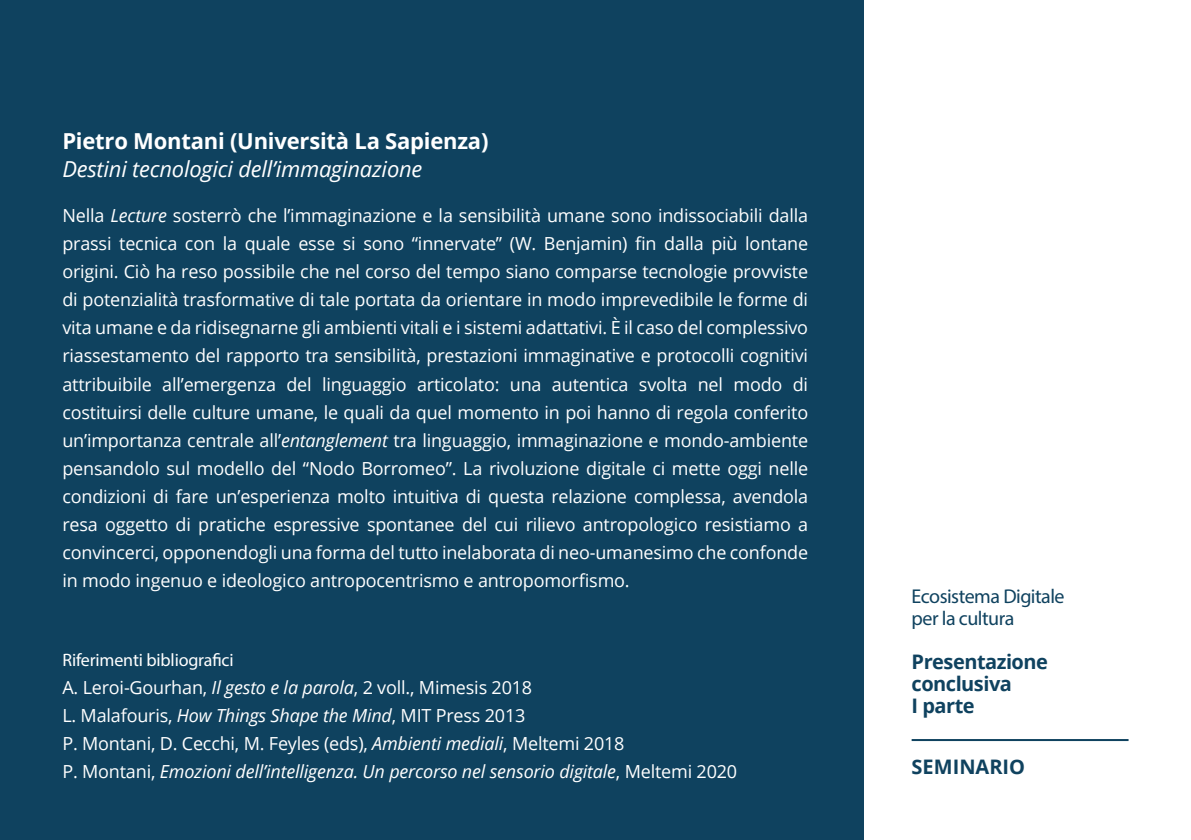
<style>
.page{position:relative;width:1191px;height:840px;background:#fff}
.page>*{position:absolute;margin:0;border:0;box-sizing:border-box;transform-origin:0 0}
.t1{font:italic 22px "Open Sans";letter-spacing:-.01em;color:#fff}
.t2{font:700 22px "Open Sans";letter-spacing:-.01em;color:#fff}
.t3{font:20px/22px "Myriad Pro";letter-spacing:-.025em;color:#0f425f}
.t4{font:700 20px/22px "Open Sans";letter-spacing:-.025em;color:#0f425f}
.t5{font:700 20px "Open Sans";color:#0f425f}
.t6{font:18px/28px "Open Sans";letter-spacing:-.01em;color:#fff;text-align:justify}
.t7{font:18px "Myriad Pro";letter-spacing:-.01em;color:#fff}
.s1{font-style:italic}
</style>
<div class="page">
<div style="left:0;top:0;width:863px;height:839px;background:#0f425f"></div>
<hr style="left:911px;top:738px;width:217px;height:2px;background:#0f425f">
<p class="t2" style="left:62px;top:125px;width:427px">Pietro Montani (Università La Sapienza)</p>
<p class="t1" style="left:62px;top:154px;width:361px">Destini tecnologici dell’immaginazione</p>
<p class="t6" style="left:62px;top:201px;width:747px">Nella <span class="s1">Lecture</span> sosterrò che l’immaginazione e la sensibilità umane sono indissociabili dalla prassi tecnica con la quale esse si sono “innervate” (W. Benjamin) fin dalla più lontane origini. Ciò ha reso possibile che nel corso del tempo siano comparse tecnologie provviste di potenzialità trasformative di tale portata da orientare in modo imprevedibile le forme di vita umane e da ridisegnarne gli ambienti vitali e i sistemi adattativi. È il caso del complessivo riassestamento del rapporto tra sensibilità, prestazioni immaginative e protocolli cognitivi attribuibile all’emergenza del linguaggio articolato: una autentica svolta nel modo di costituirsi delle culture umane, le quali da quel momento in poi hanno di regola conferito un’importanza centrale all’<span class="s1">entanglement</span> tra linguaggio, immaginazione e mondo-ambiente pensandolo sul modello del “Nodo Borromeo”. La rivoluzione digitale ci mette oggi nelle condizioni di fare un’esperienza molto intuitiva di questa relazione complessa, avendola resa oggetto di pratiche espressive spontanee del cui rilievo antropologico resistiamo a convincerci, opponendogli una forma del tutto inelaborata di neo-umanesimo che confonde in modo ingenuo e ideologico antropocentrismo e antropomorfismo.</p>
<p class="t7" style="left:62px;top:648px;width:173px">Riferimenti bibliografici</p>
<p class="t6" style="left:62px;top:672px;width:676px;text-align:left">A. Leroi-Gourhan, <span class="s1">Il gesto e la parola</span>, 2 voll., Mimesis 2018<br>L. Malafouris, <span class="s1">How Things Shape the Mind</span>, MIT Press 2013<br>P. Montani, D. Cecchi, M. Feyles (eds), <span class="s1">Ambienti mediali</span>, Meltemi 2018<br>P. Montani, <span class="s1">Emozioni dell’intelligenza. Un percorso nel sensorio digitale</span>, Meltemi 2020</p>
<p class="t3" style="left:911px;top:584px;width:154px">Ecosistema Digitale per la cultura</p>
<p class="t4" style="left:911px;top:649px;width:138px">Presentazione conclusiva<br>I parte</p>
<p class="t5" style="left:911px;top:751px;width:115px">SEMINARIO</p>
</div>
